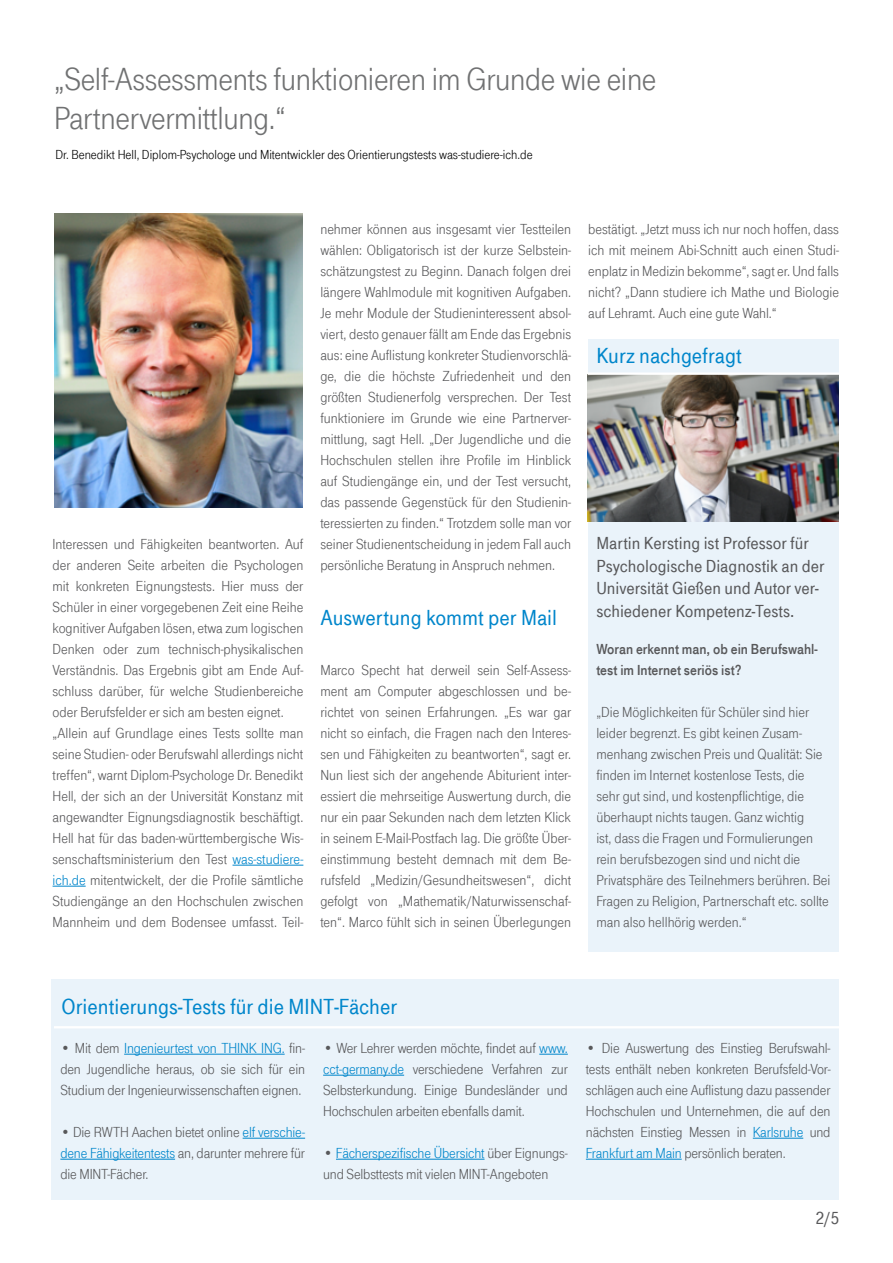
<style>
.page{position:relative;width:893px;height:1263px;background:#fff}
.page>*{position:absolute;margin:0;border:0;box-sizing:border-box;transform-origin:0 0}
.t1{font:33px/39px "Tele Grotesk Norm";letter-spacing:-.01em;color:#707172}
.t2{font:22.5px "Tele Grotesk Halb";color:#0086cb}
.t3{font:18px/22.5px "Tele Grotesk Halb";color:#58585a}
.t4{font:15px/21px "Tele Grotesk Norm";color:#58585a;text-align:justify}
.t5{font:15px/21px "Tele Grotesk Fett";color:#58585a}
.t6{font:13.5px "Tele Grotesk Norm";color:#000}
.s1{color:#0086cb}
</style>
<div class="page">
<div style="left:589px;top:339px;width:250px;height:612px;background:#eaf3fa"></div>
<hr style="left:232px;top:865px;width:71px;height:1px;background:#0086cb">
<hr style="left:53px;top:886px;width:33px;height:1px;background:#0086cb">
<img style="left:588px;top:375px;width:251px;height:147px">
<div style="left:52px;top:979px;width:787px;height:221px;background:#eaf3fa"></div>
<hr style="left:124px;top:1054px;width:161px;height:1px;background:#0086cb">
<hr style="left:243px;top:1138px;width:62px;height:1px;background:#0086cb">
<hr style="left:60px;top:1159px;width:115px;height:1px;background:#0086cb">
<svg style="left:539px;top:1054px;width:29px;height:1px"></svg>
<hr style="left:323px;top:1075px;width:81px;height:1px;background:#0086cb">
<hr style="left:336px;top:1159px;width:149px;height:1px;background:#0086cb">
<hr style="left:753px;top:1138px;width:50px;height:1px;background:#0086cb">
<hr style="left:586px;top:1159px;width:96px;height:1px;background:#0086cb">
<hr style="left:54px;top:1026px;width:794px;height:2px;background:#fff">
<hr style="left:588px;top:372px;width:279px;height:3px;background:#fff">
<img style="left:54px;top:214px;width:249px;height:294px">
<h1 class="t1" style="left:54px;top:60px;width:604px">„Self-Assessments funktionieren im Grunde wie eine<br>Partnervermittlung.“</h1>
<p class="t6" style="left:55px;top:147px;width:479px">Dr. Benedikt Hell, Diplom-Psychologe und Mitentwickler des Orientierungstests was-studiere-ich.de</p>
<p class="t4" style="left:53px;top:534px;width:252px;text-align:left">Interessen und Fähigkeiten beantworten. Auf der anderen Seite arbeiten die Psychologen mit konkreten Eignungstests. Hier muss der Schüler in einer vorgegebenen Zeit eine Reihe kognitiver Aufgaben lösen, etwa zum logischen Denken oder zum technisch-physikalischen Verständnis. Das Ergebnis gibt am Ende Auf&shy;schluss darüber, für welche Studienbereiche oder Berufsfelder er sich am besten eignet. „Allein auf Grundlage eines Tests sollte man seine Studien- oder Berufswahl allerdings nicht treffen“, warnt Diplom-Psychologe Dr. Benedikt Hell, der sich an der Universität Konstanz mit angewandter Eignungsdiagnostik beschäftigt.<br>Hell hat für das baden-württembergische Wis&shy;senschaftsministerium den Test <span class="s1">was-studiere&shy;ich.de</span> mitentwickelt, der die Profile sämtliche Studiengänge an den Hochschulen zwischen Mannheim und dem Bodensee umfasst. Teil-</p>
<p class="t4" style="left:320px;top:219px;width:252px">nehmer können aus insgesamt vier Testteilen wählen: Obligatorisch ist der kurze Selbstein&shy;schätzungstest zu Beginn. Danach folgen drei längere Wahlmodule mit kognitiven Aufgaben.<br>Je mehr Module der Studieninteressent absol&shy;viert, desto genauer fällt am Ende das Ergebnis aus: eine Auflistung konkreter Studienvorschlä&shy;ge, die die höchste Zufriedenheit und den größten Studienerfolg versprechen. Der Test funktioniere im Grunde wie eine Partnerver&shy;mittlung, sagt Hell. „Der Jugendliche und die Hochschulen stellen ihre Profile im Hinblick auf Studiengänge ein, und der Test versucht, das passende Gegenstück für den Studienin&shy;teressierten zu finden.“ Trotzdem solle man vor seiner Studienentscheidung in jedem Fall auch persönliche Beratung in Anspruch nehmen.</p>
<h2 class="t2" style="left:320px;top:605px;width:238px">Auswertung kommt per Mail</h2>
<p class="t4" style="left:320px;top:660px;width:252px">Marco Specht hat derweil sein Self-Assess&shy;ment am Computer abgeschlossen und be&shy;richtet von seinen Erfahrungen. „Es war gar nicht so einfach, die Fragen nach den Interes&shy;sen und Fähigkeiten zu beantworten“, sagt er.<br>Nun liest sich der angehende Abiturient inter&shy;essiert die mehrseitige Auswertung durch, die nur ein paar Sekunden nach dem letzten Klick in seinem E-Mail-Postfach lag. Die größte Über&shy;einstimmung besteht demnach mit dem Be&shy;rufsfeld „Medizin/Gesundheitswesen“, dicht gefolgt von „Mathematik/Naturwissenschaf&shy;ten“. Marco fühlt sich in seinen Überlegungen</p>
<p class="t4" style="left:588px;top:219px;width:252px">bestätigt. „Jetzt muss ich nur noch hoffen, dass ich mit meinem Abi-Schnitt auch einen Studi&shy;enplatz in Medizin bekomme“, sagt er. Und falls nicht? „Dann studiere ich Mathe und Biologie auf Lehramt. Auch eine gute Wahl.“</p>
<h2 class="t2" style="left:596px;top:343px;width:147px">Kurz nachgefragt</h2>
<p class="t3" style="left:596px;top:532px;width:230px">Martin Kersting ist Professor für Psychologische Diagnostik an der Universität Gießen und Autor ver&shy;schiedener Kompetenz-Tests.</p>
<p class="t5" style="left:596px;top:639px;width:223px">Woran erkennt man, ob ein Berufswahl&shy;test im Internet seriös ist?</p>
<p class="t4" style="left:596px;top:702px;width:236px;text-align:left">„Die Möglichkeiten für Schüler sind hier leider begrenzt. Es gibt keinen Zusam&shy;menhang zwischen Preis und Qualität: Sie finden im Internet kostenlose Tests, die sehr gut sind, und kostenpflichtige, die überhaupt nichts taugen. Ganz wichtig<br>ist, dass die Fragen und Formulierungen rein berufsbezogen sind und nicht die Privatsphäre des Teilnehmers berühren. Bei Fragen zu Religion, Partnerschaft etc. sollte man also hellhörig werden.“</p>
<h2 class="t2" style="left:62px;top:994px;width:337px">Orientierungs-Tests für die MINT-Fächer</h2>
<p class="t4" style="left:60px;top:1038px;width:246px">• Mit dem <span class="s1">Ingenieurtest von THINK ING.</span> fin&shy;den Jugendliche heraus, ob sie sich für ein Studium der Ingenieurwissenschaften eignen.</p>
<p class="t4" style="left:60px;top:1122px;width:246px">• Die RWTH Aachen bietet online <span class="s1">elf verschie&shy;dene Fähigkeitentests</span> an, darunter mehrere für die MINT-Fächer.</p>
<p class="t4" style="left:323px;top:1038px;width:246px">• Wer Lehrer werden möchte, findet auf <span class="s1">www. cct-germany.de</span> verschiedene Verfahren zur Selbsterkundung. Einige Bundesländer und Hochschulen arbeiten ebenfalls damit.</p>
<p class="t4" style="left:323px;top:1143px;width:246px">• <span class="s1">Fächerspezifische Übersicht</span> über Eignungs&shy;und Selbsttests mit vielen MINT-Angeboten</p>
<p class="t4" style="left:586px;top:1038px;width:246px">• Die Auswertung des Einstieg Berufswahl&shy;tests enthält neben konkreten Berufsfeld-Vor&shy;schlägen auch eine Auflistung dazu passender Hochschulen und Unternehmen, die auf den nächsten Einstieg Messen in <span class="s1">Karlsruhe</span> und <span class="s1">Frankfurt am Main</span> persönlich beraten.</p>
<p class="t3" style="left:816px;top:1207px;width:25px">2/5</p>
</div>
